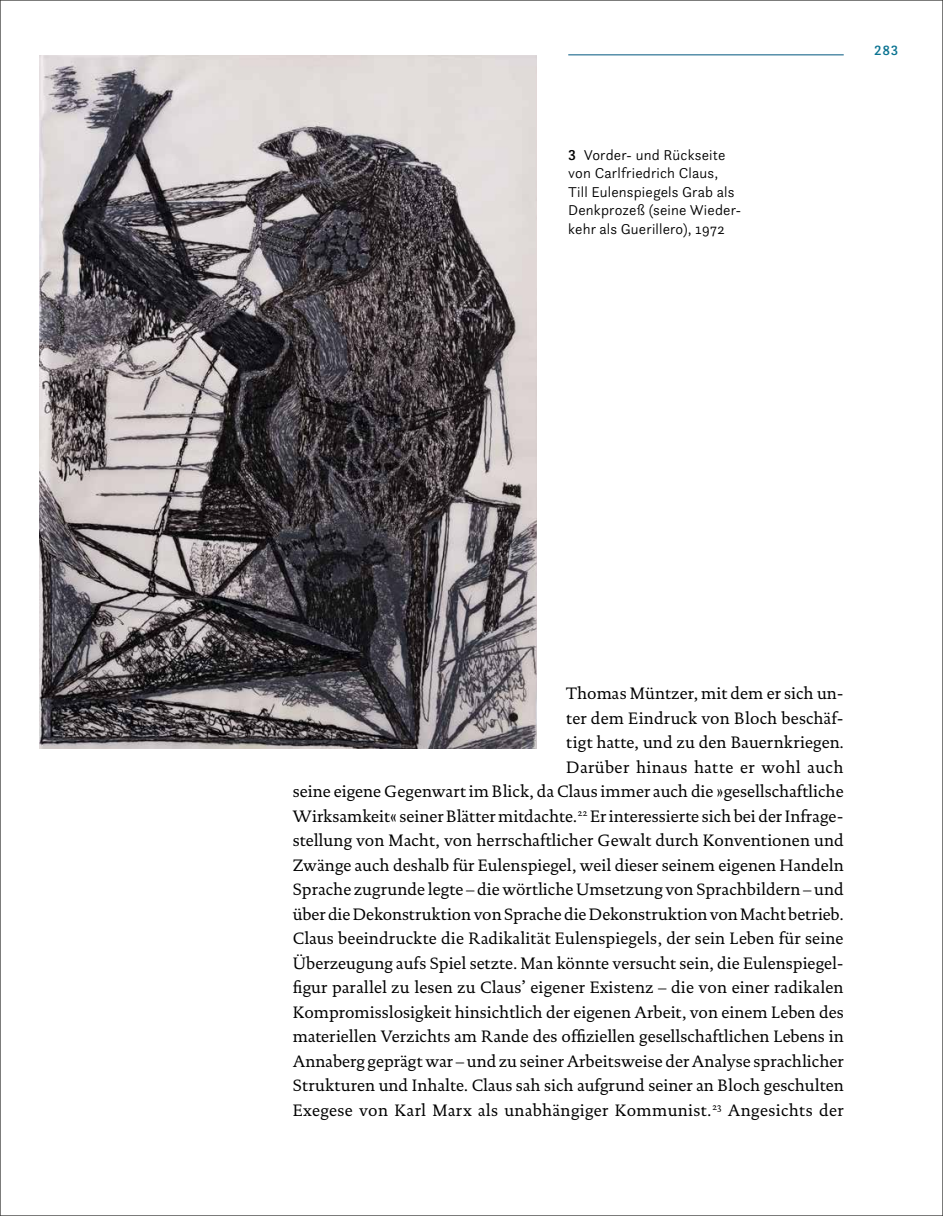
<style>
.page{position:relative;width:943px;height:1216px;background:#fff}
.page>*{position:absolute;margin:0;border:0;box-sizing:border-box;transform-origin:0 0}
.t1{font:16.8px/24.5px "DTL Documenta TOT";color:#000;text-align:right}
.t2{font:300 14.88px/18.4px "Questa Sans";letter-spacing:.01em;color:#000}
.t3{font:500 14px "Questa Sans";color:#0c7492}
.s1{font-weight:500}
</style>
<div class="page">
<img style="left:40px;top:55px;width:496px;height:693px">
<hr style="left:568px;top:55px;width:275px;height:1px;background:#00567f">
<p class="t2" style="left:568px;top:145px;width:175px"><span class="s1">3</span> Vorder- und Rückseite von Carlfriedrich Claus,<br>Till Eulenspiegels Grab als<br>Denkprozeß (seine Wieder&shy;kehr als Guerillero), 1972</p>
<p class="t3" style="left:874px;top:41px;width:25px">283</p>
<p class="t1" style="left:293px;top:681px;width:552px">Thomas Müntzer, mit dem er sich un-<br>ter dem Eindruck von Bloch beschäf-<br>tigt hatte, und zu den Bauernkriegen.<br>Darüber hinaus hatte er wohl auch<br>seine eigene Gegenwart im Blick, da Claus immer auch die »gesellschaftliche Wirksamkeit« seiner Blätter mitdachte.<sup>22</sup> Er interessierte sich bei der Infrage&shy;stellung von Macht, von herrschaftlicher Gewalt durch Konventionen und Zwänge auch deshalb für Eulenspiegel, weil dieser seinem eigenen Handeln Sprache zugrunde legte – die wörtliche Umsetzung von Sprachbildern – und über die Dekonstruktion von Sprache die Dekonstruktion von Macht betrieb.<br>Claus beeindruckte die Radikalität Eulenspiegels, der sein Leben für seine Überzeugung aufs Spiel setzte. Man könnte versucht sein, die Eulenspiegel&shy;figur parallel zu lesen zu Claus’ eigener Existenz – die von einer radikalen Kompromisslosigkeit hinsichtlich der eigenen Arbeit, von einem Leben des materiellen Verzichts am Rande des offiziellen gesellschaftlichen Lebens in Annaberg geprägt war – und zu seiner Arbeitsweise der Analyse sprachlicher Strukturen und Inhalte. Claus sah sich aufgrund seiner an Bloch geschulten Exegese von Karl Marx als unabhängiger Kommunist.<sup>23</sup> Angesichts der</p>
</div>
